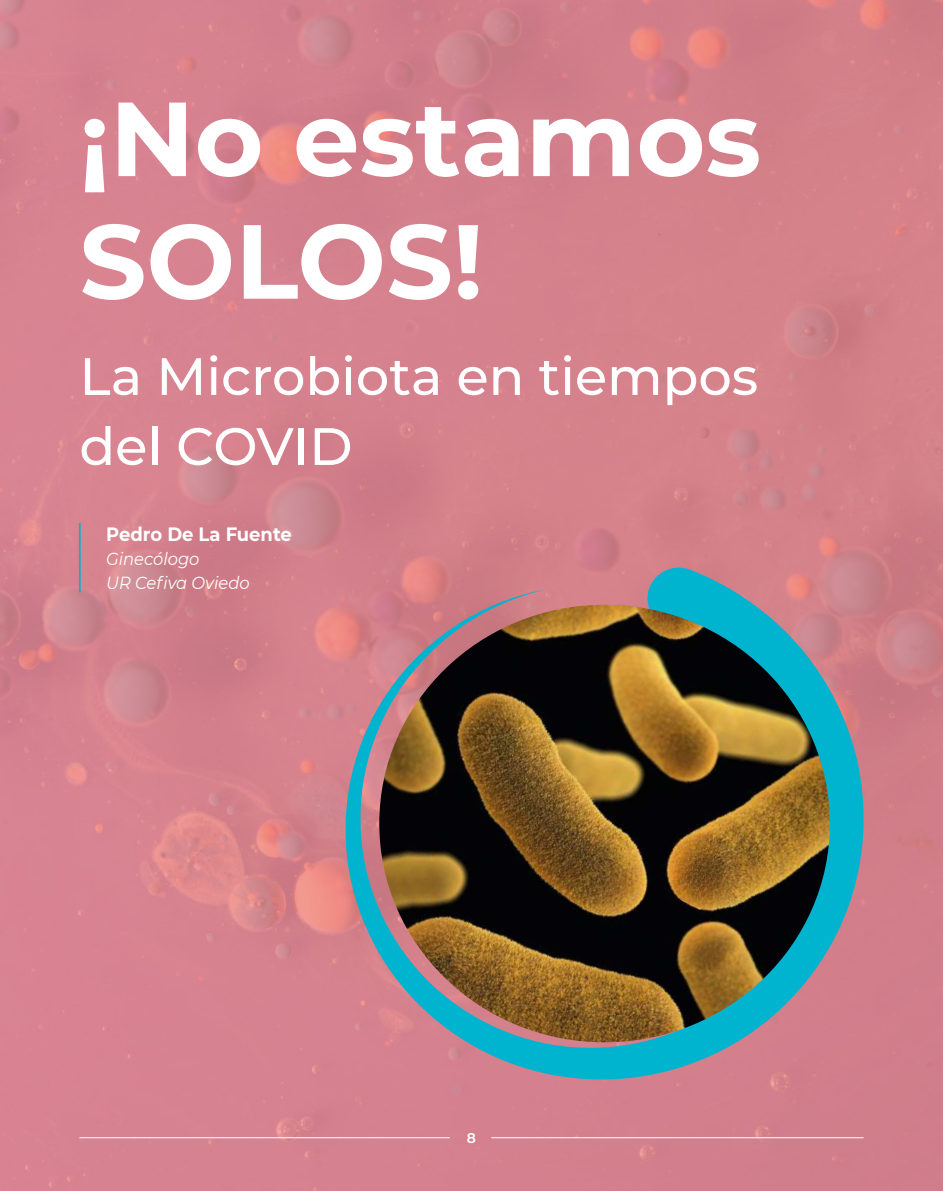
<style>
.page{position:relative;width:943px;height:1191px;background:#d5828d}
.page>*{position:absolute;margin:0;border:0;box-sizing:border-box;transform-origin:0 0}
.t1{font:700 105px/122.5px "Montserrat";color:#fff}
.t2{font:500 52.5px/70px "Montserrat";color:#fff}
.t3{font:700 19.25px "Montserrat";color:#fff;scale:.93 1}
.t4{font:italic 17.5px/24.3px "Montserrat";color:#fff;scale:.93 1}
.t5{font:600 14px "Montserrat";color:#fff}
</style>
<div class="page">
<hr style="left:491px;top:1137px;width:372px;height:1px;background:#fff">
<hr style="left:79px;top:1137px;width:371px;height:1px;background:#fff">
<svg style="left:344px;top:564px;width:519px;height:515px"></svg>
<img style="left:379px;top:605px;width:450px;height:437px">
<hr style="left:79px;top:523px;width:2px;height:69px;background:#00b4d0">
<h1 class="t1" style="left:79px;top:77px;width:683px">¡No estamos<br>SOLOS!</h1>
<p class="t2" style="left:79px;top:341px;width:680px">La Microbiota en tiempos del COVID</p>
<p class="t3" style="left:106px;top:522px;width:201px">Pedro De La Fuente</p>
<p class="t4" style="left:106px;top:546px;width:156px">Ginecólogo<br>UR Cefiva Oviedo</p>
<p class="t5" style="left:467px;top:1129px;width:11px">8</p>
</div>
